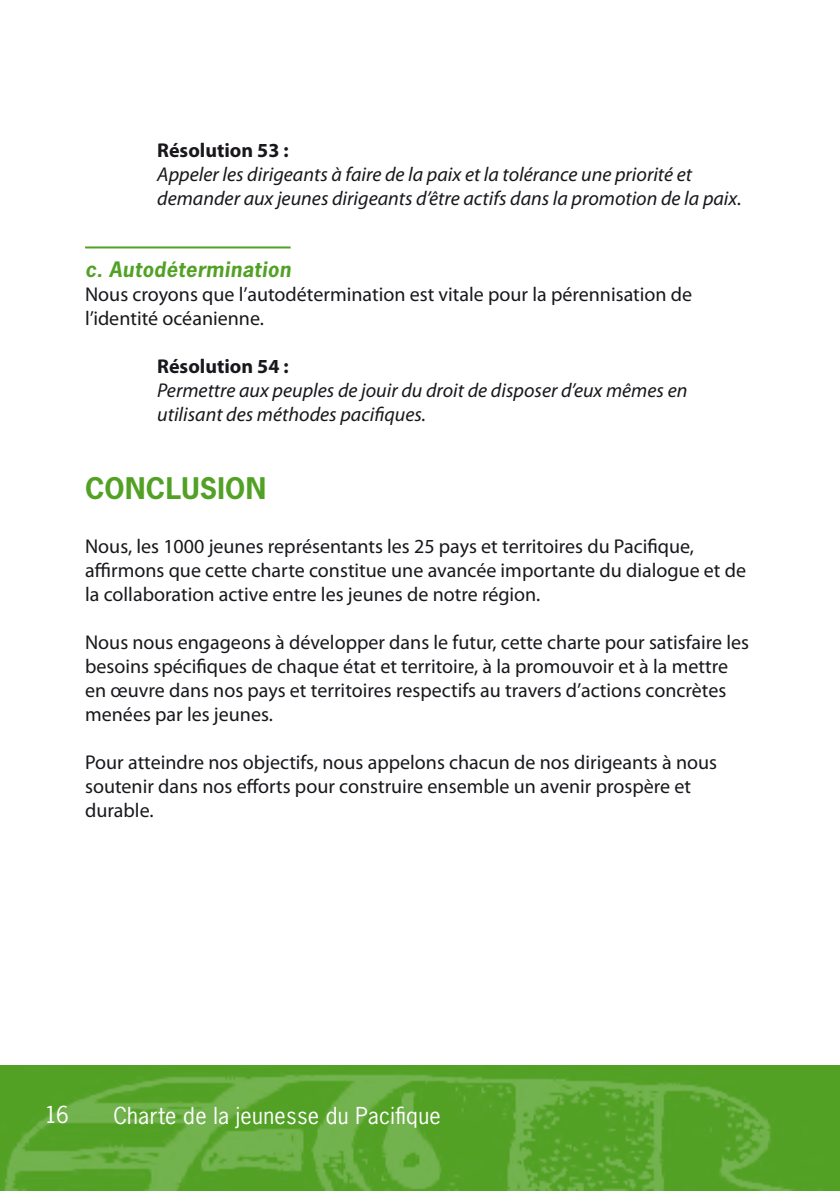
<style>
.page{position:relative;width:840px;height:1191px;background:#fff}
.page>*{position:absolute;margin:0;border:0;box-sizing:border-box;transform-origin:0 0}
.t1{font:700 28px "News Gothic Std";letter-spacing:.015em;color:#52a125}
.t2{font:22px "News Gothic Std";letter-spacing:.015em;color:#fff}
.t3{font:20px/24px "Myriad Pro";color:#1a171c}
.t4{font:italic 20px/24px "Myriad Pro";color:#1a171c}
.t5{font:700 20px "Myriad Pro";color:#1a171c}
.t6{font:italic 700 20px "News Gothic Std";letter-spacing:.03em;color:#52a125}
</style>
<div class="page">
<img style="left:0;top:1065px;width:839px;height:126px">
<hr style="left:85px;top:246px;width:205px;height:2px;background:#52a125">
<p class="t5" style="left:157px;top:137px;width:133px">Résolution 53 :</p>
<p class="t4" style="left:157px;top:162px;width:585px">Appeler les dirigeants à faire de la paix et la tolérance une priorité et demander aux jeunes dirigeants d’être actifs dans la promotion de la paix.</p>
<p class="t6" style="left:85px;top:256px;width:207px">c. Autodétermination</p>
<p class="t3" style="left:85px;top:282px;width:608px">Nous croyons que l’autodétermination est vitale pour la pérennisation de l’identité océanienne.</p>
<p class="t5" style="left:157px;top:353px;width:133px">Résolution 54 :</p>
<p class="t4" style="left:157px;top:378px;width:531px">Permettre aux peuples de jouir du droit de disposer d’eux mêmes en utilisant des méthodes pacifiques.</p>
<h1 class="t1" style="left:85px;top:470px;width:182px">CONCLUSION</h1>
<p class="t3" style="left:85px;top:534px;width:662px">Nous, les 1000 jeunes représentants les 25 pays et territoires du Pacifique, affirmons que cette charte constitue une avancée importante du dialogue et de la collaboration active entre les jeunes de notre région.</p>
<p class="t3" style="left:85px;top:630px;width:665px">Nous nous engageons à développer dans le futur, cette charte pour satisfaire les besoins spécifiques de chaque état et territoire, à la promouvoir et à la mettre en œuvre dans nos pays et territoires respectifs au travers d’actions concrètes menées par les jeunes.</p>
<p class="t3" style="left:85px;top:750px;width:633px">Pour atteindre nos objectifs, nous appelons chacun de nos dirigeants à nous soutenir dans nos efforts pour construire ensemble un avenir prospère et durable.</p>
<p class="t2" style="left:45px;top:1100px;width:25px">16</p>
<p class="t2" style="left:113px;top:1101px;width:328px">Charte de la jeunesse du Pacifique</p>
</div>
